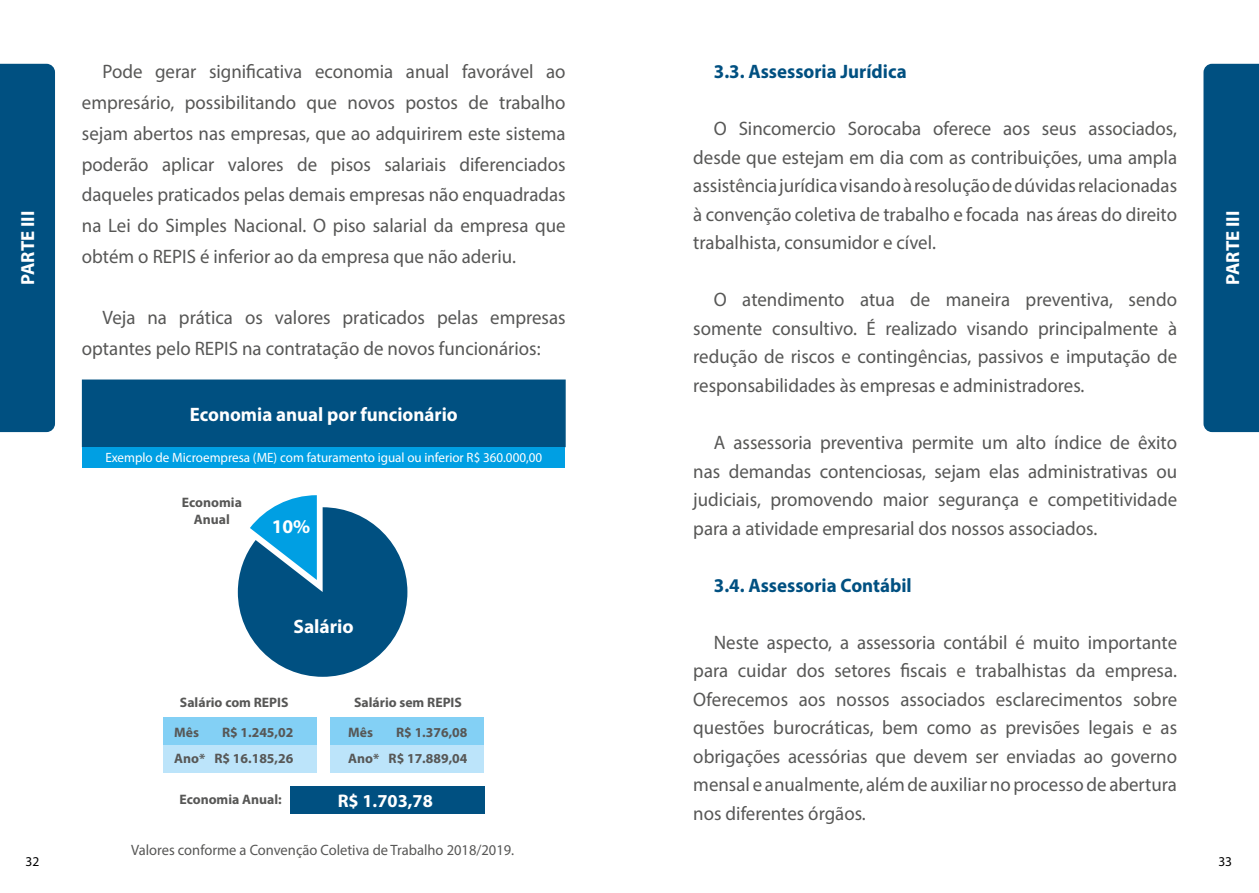
<style>
.page{position:relative;width:1259px;height:893px;background:#fff}
.page>*{position:absolute;margin:0;border:0;box-sizing:border-box;transform-origin:0 0}
.t1{font:19.5px/28.5px "Myriad Pro";color:#575756;text-align:justify}
.t2{font:700 19.5px "Myriad Pro";color:#005081}
.t3{font:700 19.5px "Myriad Pro";color:#fff}
.t4{font:700 18.9px "Myriad Pro";color:#fff}
.t5{font:700 18.3px "Myriad Pro";color:#fff}
.t6{font:15px "Myriad Pro";color:#575756}
.t7{font:700 13.65px/26.8px "Myriad Pro";color:#575756;text-align:right}
.t8{font:13.5px "Myriad Pro";color:#fff}
.t9{font:13.5px "Myriad Pro";color:#000}
</style>
<div class="page">
<div style="left:163px;top:718px;width:154px;height:27px;background:#83d0f5"></div>
<div style="left:163px;top:745px;width:154px;height:27px;background:#bce4fa"></div>
<div style="left:331px;top:718px;width:153px;height:27px;background:#83d0f5"></div>
<div style="left:331px;top:745px;width:153px;height:27px;background:#bce4fa"></div>
<div style="left:290px;top:786px;width:194px;height:27px;background:#005081"></div>
<svg style="left:238px;top:495px;width:169px;height:182px"></svg>
<div style="left:82px;top:379px;width:484px;height:68px;background:#005081;border:2px solid #005081"></div>
<div style="left:83px;top:447px;width:482px;height:20px;background:#009fe3"></div>
<div style="left:1203px;top:64px;width:56px;height:368px;background:#005081"></div>
<div style="left:0;top:64px;width:55px;height:368px;background:#005081"></div>
<p class="t1" style="left:82px;top:56px;width:485px;line-height:30.8px;text-indent:21px">Pode gerar significativa economia anual favorável ao empresário, possibilitando que novos postos de trabalho sejam abertos nas empresas, que ao adquirirem este sistema poderão aplicar valores de pisos salariais diferenciados daqueles praticados pelas demais empresas não enquadradas na Lei do Simples Nacional. O piso salarial da empresa que obtém o REPIS é inferior ao da empresa que não aderiu.</p>
<p class="t2" style="left:714px;top:59px;width:194px">3.3. Assessoria Jurídica</p>
<p class="t1" style="left:693px;top:114px;width:485px;text-indent:21px">O Sincomercio Sorocaba oferece aos seus associados, desde que estejam em dia com as contribuições, uma ampla assistência jurídica visando à resolução de dúvidas relacionadas à convenção coletiva de trabalho e focada nas áreas do direito trabalhista, consumidor e cível.</p>
<p class="t4" style="left:15px;top:285px;width:76px;rotate:-90deg">PARTE III</p>
<p class="t4" style="left:1220px;top:285px;width:76px;rotate:-90deg">PARTE III</p>
<p class="t1" style="left:82px;top:302px;width:485px;line-height:30.8px;text-indent:21px">Veja na prática os valores praticados pelas empresas optantes pelo REPIS na contratação de novos funcionários:</p>
<p class="t3" style="left:190px;top:402px;width:269px">Economia anual por funcionário</p>
<p class="t8" style="left:105px;top:449px;width:438px">Exemplo de Microempresa (ME) com faturamento igual ou inferior R$ 360.000,00</p>
<p class="t7" style="left:182px;top:494px;width:61px;line-height:16.5px;text-align:center">Economia<br>Anual</p>
<p class="t3" style="left:272px;top:513px;width:40px">10%</p>
<p class="t3" style="left:293px;top:614px;width:62px">Salário</p>
<p class="t7" style="left:180px;top:688px;width:110px">Salário com REPIS</p>
<p class="t7" style="left:354px;top:688px;width:109px">Salário sem REPIS</p>
<p class="t7" style="left:174px;top:718px;width:121px">R$ 1.245,02<br>Ano* R$ 16.185,26</p>
<p class="t7" style="left:174px;top:718px;width:26px">Mês</p>
<p class="t7" style="left:348px;top:718px;width:121px">R$ 1.376,08<br>Ano* R$ 17.889,04</p>
<p class="t7" style="left:348px;top:718px;width:26px">Mês</p>
<p class="t7" style="left:179px;top:785px;width:104px">Economia Anual:</p>
<p class="t5" style="left:338px;top:789px;width:97px">R$ 1.703,78</p>
<p class="t1" style="left:693px;top:285px;width:485px;text-indent:21px">O atendimento atua de maneira preventiva, sendo somente consultivo. É realizado visando principalmente à redução de riscos e contingências, passivos e imputação de responsabilidades às empresas e administradores.</p>
<p class="t1" style="left:693px;top:428px;width:485px;text-indent:21px">A assessoria preventiva permite um alto índice de êxito nas demandas contenciosas, sejam elas administrativas ou judiciais, promovendo maior segurança e competitividade para a atividade empresarial dos nossos associados.</p>
<p class="t2" style="left:714px;top:572px;width:199px">3.4. Assessoria Contábil</p>
<p class="t1" style="left:693px;top:627px;width:485px;text-indent:21px">Neste aspecto, a assessoria contábil é muito importante para cuidar dos setores fiscais e trabalhistas da empresa.<br>Oferecemos aos nossos associados esclarecimentos sobre questões burocráticas, bem como as previsões legais e as obrigações acessórias que devem ser enviadas ao governo mensal e anualmente, além de auxiliar no processo de abertura nos diferentes órgãos.</p>
<p class="t6" style="left:131px;top:840px;width:384px">Valores conforme a Convenção Coletiva de Trabalho 2018/2019.</p>
<p class="t9" style="left:26px;top:853px;width:15px">32</p>
<p class="t9" style="left:1218px;top:853px;width:15px">33</p>
</div>
